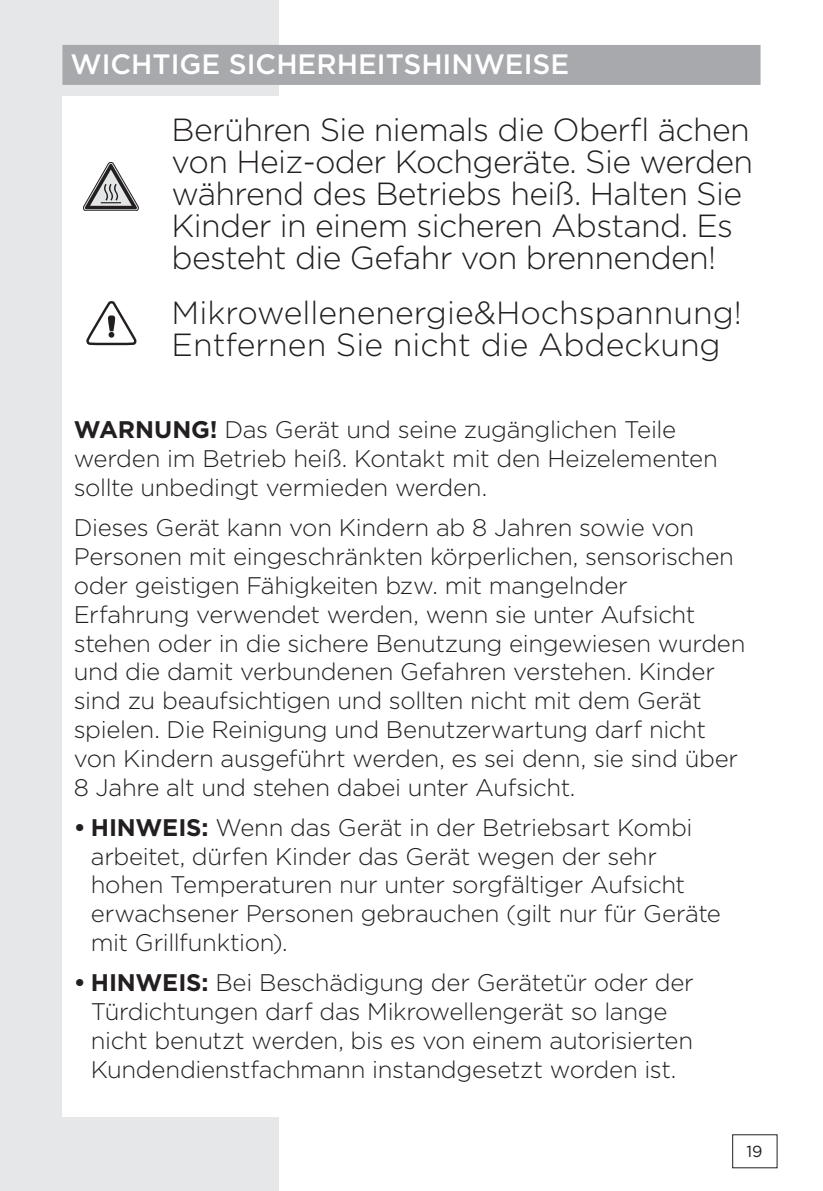
<style>
.page{position:relative;width:823px;height:1191px;background:#fff}
.page>*{position:absolute;margin:0;border:0;box-sizing:border-box;transform-origin:0 0}
.t1{font:300 32px/32px "Gotham";letter-spacing:-.02em;color:#231f20}
.t2{font:300 32px/32px "Gotham";color:#231f20}
.t3{font:500 28px "Gotham";color:#fff}
.t4{font:300 24px/28.8px "Gotham";letter-spacing:-.015em;color:#231f20}
.t5{font:16px "Gotham";color:#231f20}
.s1{font-weight:700}
</style>
<div class="page">
<div style="left:0;top:0;width:278px;height:1191px;background:#e6e7e9"></div>
<div style="left:62px;top:96px;width:698px;height:1021px;background:#fff"></div>
<svg style="left:83px;top:162px;width:55px;height:49px"></svg>
<svg style="left:86px;top:301px;width:51px;height:45px"></svg>
<div style="left:62px;top:45px;width:698px;height:40px;background:#a8a9ad"></div>
<p class="t3" style="left:70px;top:45px;width:21px">WICH</p>
<p class="t3" style="left:152px;top:45px;width:94px">TIGE SICH</p>
<p class="t3" style="left:297px;top:45px;width:273px">ERH EITSHI NWEISE</p>
<h1 class="t1" style="left:171px;top:113px;width:582px">Berühren Sie niemals die Oberfl ächen von Heiz-oder Kochgeräte. Sie werden während des Betriebs heiß. Halten Sie Kinder in einem sicheren Abstand. Es besteht die Gefahr von brennenden!</h1>
<h1 class="t2" style="left:171px;top:296px;width:571px">Mikrowellenenergie&amp;Hochspannung!<br>Entfernen Sie nicht die Abdeckung</h1>
<p class="t4" style="left:74px;top:415px;width:645px"><span class="s1">WARNUNG!</span> Das Gerät und seine zugänglichen Teile werden im Betrieb heiß. Kontakt mit den Heizelementen sollte unbedingt vermieden werden.</p>
<p class="t4" style="left:74px;top:513px;width:673px">Dieses Gerät kann von Kindern ab 8 Jahren sowie von Personen mit eingeschränkten körperlichen, sensorischen oder geistigen Fähigkeiten bzw. mit mangelnder Erfahrung verwendet werden, wenn sie unter Aufsicht stehen oder in die sichere Benutzung eingewiesen wurden und die damit verbundenen Gefahren verstehen. Kinder sind zu beaufsichtigen und sollten nicht mit dem Gerät spielen. Die Reinigung und Benutzerwartung darf nicht von Kindern ausgeführt werden, es sei denn, sie sind über 8 Jahre alt und stehen dabei unter Aufsicht.</p>
<p class="t4" style="left:91px;top:812px;width:631px;text-indent:-17px"><span class="s1">• HINWEIS:</span> Wenn das Gerät in der Betriebsart Kombi arbeitet, dürfen Kinder das Gerät wegen der sehr hohen Temperaturen nur unter sorgfältiger Aufsicht erwachsener Personen gebrauchen (gilt nur für Geräte mit Grillfunktion).</p>
<p class="t4" style="left:91px;top:967px;width:604px;text-indent:-17px"><span class="s1">• HINWEIS:</span> Bei Beschädigung der Gerätetür oder der Türdichtungen darf das Mikrowellengerät so lange nicht benutzt werden, bis es von einem autorisierten Kundendienstfachmann instandgesetzt worden ist.</p>
<p class="t5" style="left:746px;top:1140px;width:18px">19</p>
</div>
